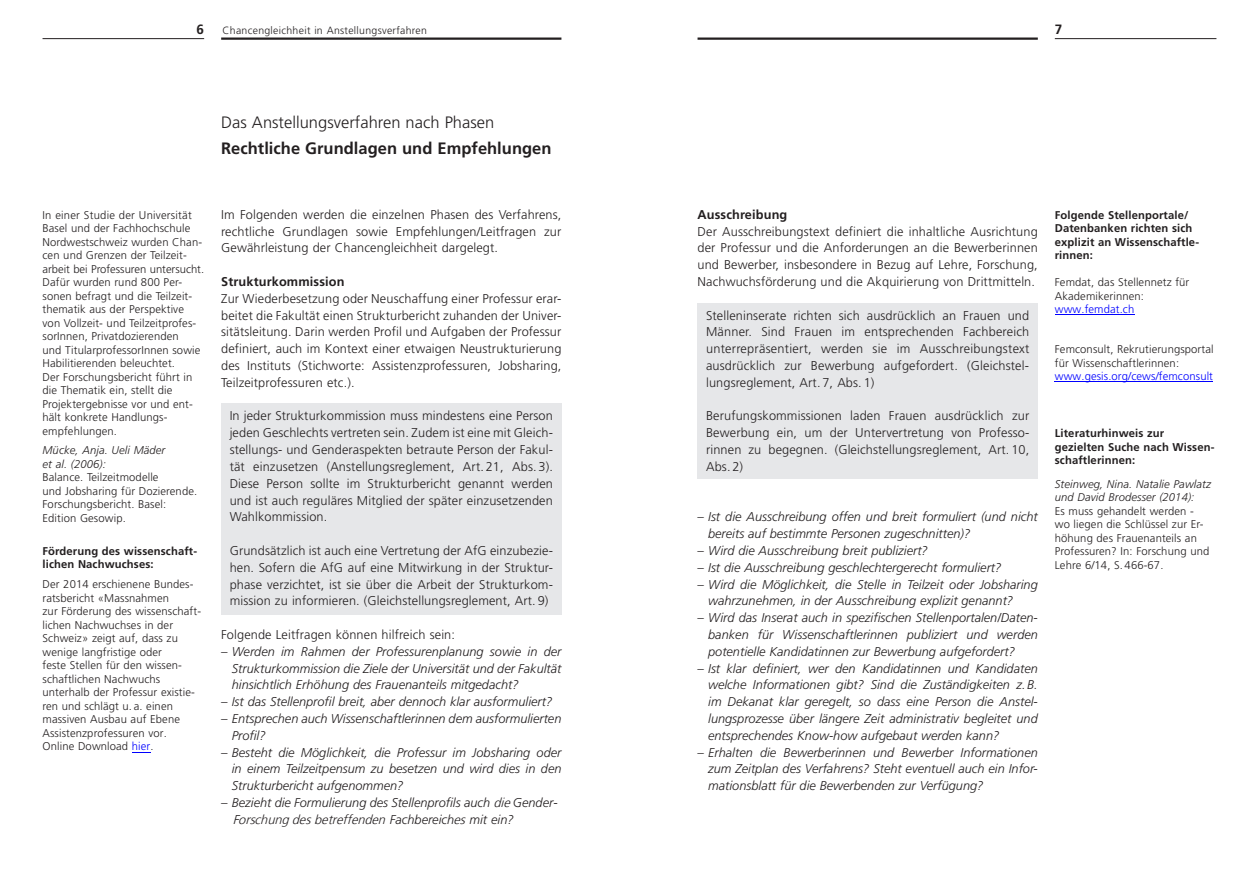
<style>
.page{position:relative;width:1259px;height:893px;background:#fff}
.page>*{position:absolute;margin:0;border:0;box-sizing:border-box;transform-origin:0 0}
.t1{font:700 16.5px "Frutiger";color:#231f20}
.t2{font:300 16.5px "Frutiger";color:#231f20}
.t3{font:700 13.5px "Frutiger";color:#231f20}
.t4{font:300 12.75px/16.8px "Frutiger";letter-spacing:.01em;color:#231f20;text-align:justify}
.t5{font:italic 300 12.75px/16.8px "Frutiger";color:#231f20;text-align:justify}
.t6{font:italic 300 12.75px "Frutiger LT";color:#231f20}
.t7{font:700 12.75px "Frutiger";letter-spacing:.01em;color:#231f20}
.t8{font:300 11.25px/13.5px "Frutiger";letter-spacing:.01em;color:#231f20}
.t9{font:700 11.25px/13.5px "Frutiger";letter-spacing:.01em;color:#231f20}
.t10{font:italic 300 11.25px/13.5px "Frutiger";letter-spacing:.01em;color:#231f20}
.t11{font:300 11.25px "Frutiger";letter-spacing:.01em;color:#00f}
.t12{font:300 10.5px "Frutiger";letter-spacing:.03em;color:#231f20}
.s1{color:#00f}
.s2{font-family:"Frutiger LT"}
.s3{font-family:"Frutiger"}
</style>
<div class="page">
<hr style="left:43px;top:38px;width:161px;height:1px;background:#231f20">
<hr style="left:221px;top:38px;width:340px;height:2px;background:#231f20">
<hr style="left:1054px;top:38px;width:162px;height:1px;background:#231f20">
<hr style="left:697px;top:38px;width:340px;height:2px;background:#231f20">
<div style="left:697px;top:304px;width:340px;height:175px;background:#e6e7e9"></div>
<div style="left:221px;top:404px;width:340px;height:211px;background:#e6e7e9"></div>
<svg style="left:132px;top:752px;width:18px;height:1px"></svg>
<hr style="left:1054px;top:314px;width:80px;height:1px;background:#00f">
<hr style="left:1054px;top:382px;width:159px;height:1px;background:#00f">
<p class="t3" style="left:197px;top:21px;width:9px">6</p>
<p class="t12" style="left:223px;top:24px;width:206px">Chancengleichheit in Anstellungsverfahren</p>
<p class="t3" style="left:1054px;top:21px;width:9px">7</p>
<p class="t2" style="left:221px;top:113px;width:275px">Das Anstellungsverfahren nach Phasen</p>
<p class="t1" style="left:221px;top:138px;width:332px">Rechtliche Grundlagen und Empfehlungen</p>
<p class="t8" style="left:43px;top:208px;width:163px">In einer Studie der U niversität<br>Basel und der Fachhochschule<br>Nordwestschweiz wurden Chan&shy;cen und Grenzen der Teilzeit&shy;arbeit bei Professuren untersucht.<br>Dafür wurden rund 800 Per&shy;sonen befragt und die Teilzeit&shy;thematik aus der Perspektive von Vollzeit- und Teilzeitprofes&shy;sorInnen, Privatdozierenden<br>und TitularprofessorInnen sowie<br>Habilitierenden beleuchtet.<br>Der Forschungsbericht führt in die Thematik ein, stellt die<br>Projektergebnisse vor und ent&shy;hält konkrete Handlungs&shy;empfehlungen.</p>
<p class="t10" style="left:43px;top:444px;width:124px">Mücke, Anja. Ueli Mäder et al. (2006):</p>
<p class="t8" style="left:43px;top:471px;width:156px">Balance. Teilzeitmodelle<br>und Jobsharing für Dozierende.<br>Forschungsbericht. Basel:<br>Edition Gesowip.</p>
<p class="t9" style="left:43px;top:544px;width:156px">Förderung des wissenschaft&shy;lichen Nachwuchses:</p>
<p class="t8" style="left:43px;top:578px;width:160px">der 2014 erschienene bundes&shy;ratsbericht «Massnahmen<br>zur förderung des wissenschaft&shy;lichen nachwuchses in der schweiz» zeigt auf, dass zu wenige langfristige oder<br>feste stellen für den wissen&shy;schaftlichen nachwuchs unterhalb der Professur existie&shy;ren und schlägt u. a. einen massiven Ausbau auf ebene<br>Assistenzprofessuren vor. online download <span class="s1">hier</span>.</p>
<p class="t4" style="left:221px;top:206px;width:342px">Im Folgenden werden die einzelnen Phasen des Verfahrens, rechtliche Grundlagen sowie Empfehlungen/Leitfragen zur Gewährleistung der Chancengleichheit dargelegt.</p>
<p class="t7" style="left:221px;top:274px;width:125px">Strukturkommission</p>
<p class="t4" style="left:221px;top:290px;width:342px">Zur Wiederbesetzung oder Neuschaffung einer Professur erar&shy;beitet die Fakultät einen Strukturbericht zuhanden der U niver&shy;sitätsleitung. Darin werden Profil und Aufgaben der Professur definiert, auch im Kontext einer etwaigen Neustrukturierung des Instituts (Stichworte: Assistenzprofessuren, Jobsharing, Teilzeitprofessuren etc.).</p>
<p class="t4" style="left:230px;top:408px;width:325px">In jeder Strukturkommission muss mindestens eine Person jeden Geschlechts vertreten sein. Zudem ist eine mit Gleich&shy;stellungs- und Genderaspekten betraute Person der Fakul&shy;tät einzusetzen (Anstellungsreglement, Art. 21, Abs. 3).<br>Diese Person sollte im Strukturbericht genannt werden und ist auch reguläres Mitglied der später einzusetzenden Wahlkommission.</p>
<p class="t4" style="left:230px;top:542px;width:325px">Grundsätzlich ist auch eine Vertretung der AfG einzubezie&shy;hen. Sofern die AfG auf eine Mitwirkung in der Struktur&shy;phase verzichtet, ist sie über die Arbeit der Strukturkom&shy;mission zu informieren. (Gleichstellungsreglement, Art. 9)</p>
<p class="t4" style="left:221px;top:626px;width:235px">Folgende Leitfragen können hilfreich sein:</p>
<p class="t5" style="left:232px;top:643px;width:331px;text-indent:-11px">– Werden im Rahmen der Professurenplanung sowie in der Strukturkommission die Ziele der Universität und der Fakultät hinsichtlich Erhöhung des Frauenanteils mitgedacht?</p>
<p class="t5" style="left:221px;top:693px;width:333px">– Ist das Stellenprofil breit, aber dennoch klar ausformuliert?</p>
<p class="t5" style="left:232px;top:710px;width:331px;text-indent:-11px">– Entsprechen auch Wissenschaftlerinnen dem ausformulierten<br>Profil?</p>
<p class="t5" style="left:232px;top:744px;width:331px;text-indent:-11px">– Besteht die Möglichkeit, die Professur im Jobsharing oder in einem Teilzeitpensum zu besetzen und wird dies in den Strukturbericht aufgenommen?</p>
<p class="t5" style="left:221px;top:794px;width:338px">– Bezieht die Formulierung des Stellenprofils auch <span class="s2">die</span>Gender-</p>
<p class="t6" style="left:233px;top:812px;width:283px">Forschungdesbetreffenden <span class="s3">Fa c h b e re i c h</span> es <span class="s3">m i t e in ?</span></p>
<p class="t7" style="left:697px;top:207px;width:91px">Ausschreibung</p>
<p class="t4" style="left:697px;top:223px;width:342px">Der Ausschreibungstext definiert die inhaltliche Ausrichtung der Professur und die Anforderungen an die Bewerberinnen und Bewerber, insbesondere in Bezug auf Lehre, Forschung, Nachwuchsförderung und die Akquirierung von Drittmitteln.</p>
<p class="t4" style="left:706px;top:307px;width:325px">Stelleninserate richten sich ausdrücklich an Frauen und Männer. Sind Frauen im entsprechenden Fachbereich unterrepräsentiert, werden sie im Ausschreibungstext ausdrücklich zur Bewerbung aufgefordert. (Gleichstel&shy;lungsreglement, Art. 7, Abs. 1)</p>
<p class="t4" style="left:706px;top:408px;width:325px">Berufungskommissionen laden Frauen ausdrücklich zur Bewerbung ein, um der U ntervertretung von Professo&shy;rinnen zu begegnen. (Gleichstellungsreglement, Art. 10, Abs. 2)</p>
<p class="t5" style="left:708px;top:509px;width:331px;text-indent:-11px">– Ist die Ausschreibung offen und breit formuliert (und nicht bereits auf bestimmte Personen zugeschnitten)?</p>
<p class="t5" style="left:697px;top:542px;width:232px">– Wird die Ausschreibung breit publiziert?</p>
<p class="t5" style="left:697px;top:559px;width:305px">– Ist die Ausschreibung geschlechtergerecht formuliert?</p>
<p class="t5" style="left:708px;top:576px;width:331px;text-indent:-11px">– Wird die Möglichkeit, die Stelle in Teilzeit oder Jobsharing wahrzunehmen, in der Ausschreibung explizit genannt?</p>
<p class="t5" style="left:708px;top:609px;width:331px;text-indent:-11px">– Wird das Inserat auch in spezifischen Stellenportalen/Daten&shy;banken für Wissenschaftlerinnen publiziert und werden potentielle Kandidatinnen zur Bewerbung aufgefordert?</p>
<p class="t5" style="left:708px;top:660px;width:331px;text-indent:-11px">– Ist klar definiert, wer den Kandidatinnen und Kandidaten welche Informationen gibt? Sind die Zuständigkeiten z.B. im Dekanat klar geregelt, so dass eine Person die Anstel&shy;lungsprozesse über längere Zeit administrativ begleitet und entsprechendes Know-how aufgebaut werden kann?</p>
<p class="t5" style="left:708px;top:744px;width:331px;text-indent:-11px">– Erhalten die Bewerberinnen und Bewerber Informationen zum Zeitplan des Verfahrens? Steht eventuell auch ein Infor&shy;mationsblatt für die Bewerbenden zur Verfügung?</p>
<p class="t9" style="left:1054px;top:208px;width:146px">Folgende Stellenportale/<br>Datenbanken richten sich explizit an Wissenschaftle&shy;rinnen:</p>
<p class="t8" style="left:1054px;top:276px;width:136px">femdat, das stellennetz für<br>Akademikerinnen:</p>
<p class="t11" style="left:1054px;top:303px;width:81px">www.femdat.ch</p>
<p class="t8" style="left:1054px;top:343px;width:160px">femconsult, rekrutierungsportal für Wissenschaftlerinnen:</p>
<p class="t11" style="left:1054px;top:370px;width:160px">www.gesis.org/cews/femconsult</p>
<p class="t9" style="left:1054px;top:427px;width:161px">Literaturhinweis zur gezielten Suche nach Wissen&shy;schaftlerinnen:</p>
<p class="t10" style="left:1054px;top:477px;width:158px">Steinweg, Nina. Natalie Pawlatz und David Brodesser (2014):</p>
<p class="t8" style="left:1054px;top:504px;width:156px">Es muss gehandelt werden - wo liegen die Schlüssel zur Er&shy;höhung des Frauenanteils an<br>Professuren? In: Forschung und<br>Lehre 6/14, S. 466-67.</p>
</div>
